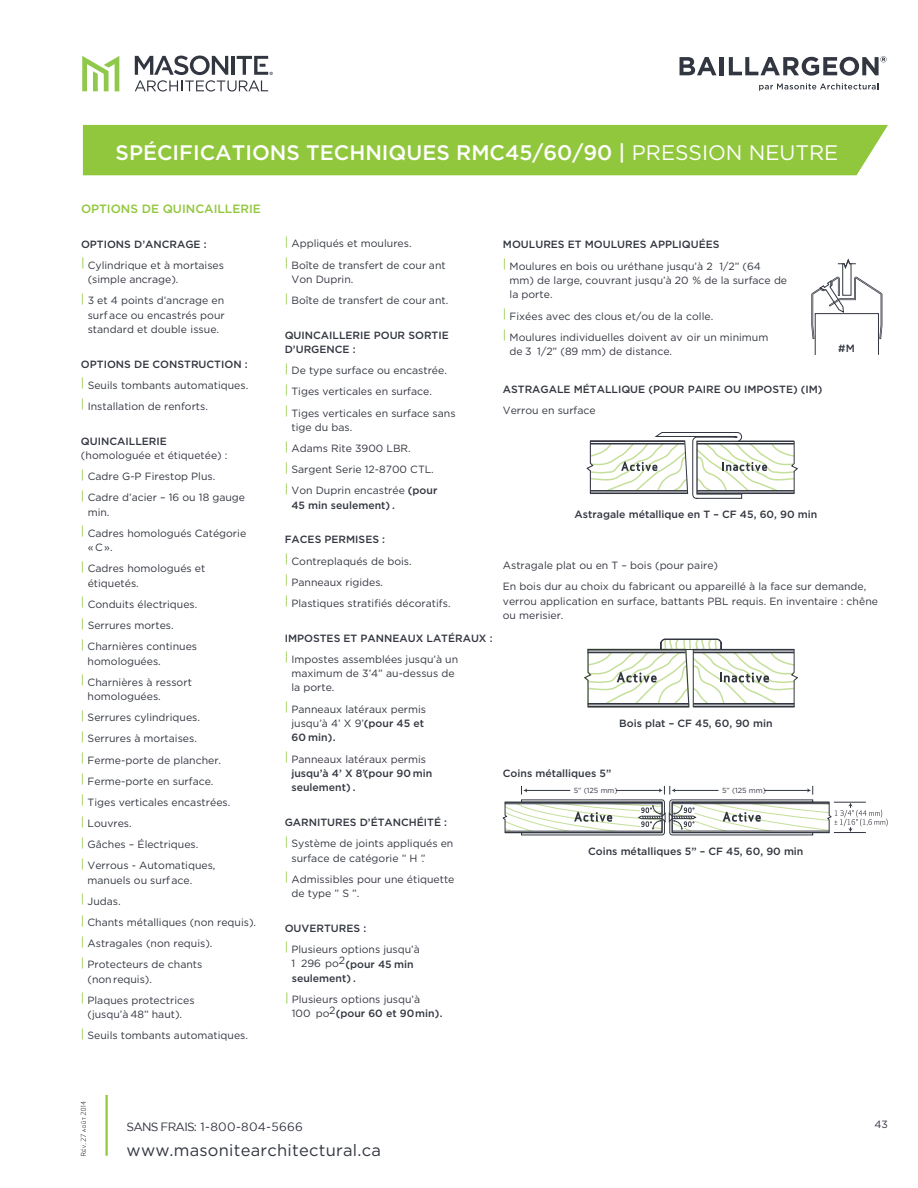
<style>
.page{position:relative;width:918px;height:1188px;background:#fff}
.page>*{position:absolute;margin:0;border:0;box-sizing:border-box;transform-origin:0 0}
.t1{font:500 21px "Gotham";color:#fff}
.t2{font:16.5px "Gotham";letter-spacing:.015em;color:#323640}
.t3{font:12px/21.1px "Gotham";color:#91c73d;text-align:justify}
.t4{font:12px "Gotham";letter-spacing:-.02em;color:#323640}
.t5{font:500 12px "Gotham";color:#91c73d}
.t6{font:10.5px/21.1px "Gotham";color:#323640}
.t7{font:500 10.5px/14.4px "Gotham";color:#323640}
.t8{font:7.35px "Gotham";color:#323640}
.s1{font-style:inherit}
.s2{font-weight:400}
.s3{font-size:12px;color:#91c73d}
.s4{font-weight:500}
.s5{font-weight:400;font-size:12px;color:#91c73d}
</style>
<div class="page">
<div style="left:815px;top:313px;width:64px;height:42px;border:1px solid #323640"></div>
<svg style="left:811px;top:259px;width:71px;height:80px"></svg>
<svg style="left:587px;top:432px;width:211px;height:67px"></svg>
<svg style="left:584px;top:638px;width:214px;height:69px"></svg>
<svg style="left:503px;top:786px;width:385px;height:49px"></svg>
<hr style="left:105px;top:1095px;width:3px;height:61px;background:#91c73d">
<svg style="left:81px;top:1101px;width:5px;height:55px"></svg>
<svg style="left:82px;top:56px;width:37px;height:35px"></svg>
<svg style="left:135px;top:56px;width:138px;height:36px"></svg>
<div style="left:83px;top:125px;width:805px;height:50px;background:#91c73d"></div>
<svg style="left:680px;top:57px;width:36px;height:18px"></svg>
<hr style="left:720px;top:57px;width:4px;height:18px;background:#323640">
<svg style="left:729px;top:56px;width:158px;height:20px"></svg>
<svg style="left:759px;top:83px;width:119px;height:8px"></svg>
<h1 class="t1" style="left:116px;top:139px;width:724px">SPÉCIFICATIONS TECHNIQUES <span class="s1">RMC45/60/90</span> | <span class="s2">PRESSION NEUTRE</span></h1>
<p class="t5" style="left:81px;top:201px;width:181px">OPTIONS DE QUINCAILLERIE</p>
<p class="t7" style="left:81px;top:236px;width:127px">OPTIONS D’ANCRAGE :</p>
<p class="t6" style="left:88px;top:258px;width:138px;line-height:14.4px">Cylindrique et à mortaises (simple ancrage).</p>
<p class="t6" style="left:88px;top:293px;width:138px;line-height:14.4px;text-align:justify">3 et 4 points d’ancrage en surf ace ou encastrés pour standard et double issue.</p>
<p class="t7" style="left:81px;top:357px;width:168px">OPTIONS DE CONSTRUCTION :</p>
<p class="t6" style="left:88px;top:374px;width:162px">Seuils tombants automatiques.<br>Installation de renforts.</p>
<p class="t7" style="left:81px;top:434px;width:87px">QUINCAILLERIE</p>
<p class="t6" style="left:88px;top:445px;width:159px;text-indent:-7px">(homologuée et étiquetée) :<br>Cadre G-P Firestop Plus.<br>Cadre d’acier – 16 ou 18 gauge</p>
<p class="t6" style="left:88px;top:501px;width:160px">min.<br>Cadres homologués Catégorie</p>
<p class="t6" style="left:88px;top:561px;width:119px;line-height:14.4px">Cadres homologués et étiquetés.</p>
<p class="t6" style="left:88px;top:593px;width:111px">Conduits électriques.<br>Serrures mortes.<br>Charnières continues</p>
<p class="t6" style="left:88px;top:650px;width:106px">homologuées.<br>Charnières à ressort</p>
<p class="t6" style="left:88px;top:686px;width:144px">homologuées.<br>Serrures cylindriques.<br>Serrures à mortaises.<br>Ferme-porte de plancher.<br>Ferme-porte en surface.<br>Tiges verticales encastrées.<br>Louvres.<br>Gâches – Électriques.<br>Verrous - Automatiques,</p>
<p class="t6" style="left:88px;top:869px;width:170px">manuels ou surface.<br>Judas.<br>Chants métalliques (non requis).<br>Astragales (non requis).<br>Protecteurs de chants</p>
<p class="t6" style="left:88px;top:968px;width:109px">(non requis).<br>Plaques protectrices</p>
<p class="t6" style="left:88px;top:1004px;width:162px">(jusqu’à 48” haut).<br>Seuils tombants automatiques.</p>
<p class="t3" style="left:81px;top:252px;width:5px">|</p>
<p class="t3" style="left:81px;top:288px;width:5px">|</p>
<p class="t3" style="left:81px;top:372px;width:5px">| |</p>
<p class="t3" style="left:81px;top:464px;width:5px">| |</p>
<p class="t3" style="left:81px;top:520px;width:5px">|</p>
<p class="t6" style="left:88px;top:537px;width:26px">«C ».</p>
<p class="t3" style="left:81px;top:556px;width:5px">|</p>
<p class="t3" style="left:81px;top:591px;width:5px">| | |</p>
<p class="t3" style="left:81px;top:669px;width:5px">|</p>
<p class="t3" style="left:81px;top:705px;width:5px">| | | | | | | |</p>
<p class="t3" style="left:81px;top:888px;width:5px">| | | |</p>
<p class="t3" style="left:81px;top:987px;width:5px">|</p>
<p class="t3" style="left:81px;top:1023px;width:5px">|</p>
<p class="t6" style="left:285px;top:233px;width:163px"><span class="s3">|</span> Appliqués et moulures.<br><span class="s3">|</span> Boîte de transfert de cour ant</p>
<p class="t6" style="left:285px;top:268px;width:165px;text-indent:7px">Von Duprin.<br><span class="s3">|</span> Boîte de transfert de cour ant.</p>
<p class="t7" style="left:285px;top:328px;width:166px">QUINCAILLERIE POUR SORTIE<br>D’URGENCE :</p>
<p class="t6" style="left:285px;top:360px;width:172px"><span class="s3">|</span> De type surface ou encastrée.<br><span class="s3">|</span> Tiges verticales en surface.<br><span class="s3">|</span> Tiges verticales en surface sans</p>
<p class="t6" style="left:285px;top:416px;width:154px;text-indent:7px">tige du bas.<br><span class="s3">|</span> Adams Rite 3900 LBR.<br><span class="s3">|</span> Sargent Serie 12-8700 CTL. <span class="s3">|</span> Von Duprin encastrée <span class="s4">(pour</span></p>
<p class="t7" style="left:291px;top:498px;width:105px">45 min seulement) .</p>
<p class="t6" style="left:285px;top:529px;width:167px"><span class="s4">FACES PERMISES :<br></span><span class="s3">|</span> Contreplaqués de bois.<br><span class="s3">|</span> Panneaux rigides.<br><span class="s3">|</span> Plastiques stratifiés décoratifs.</p>
<p class="t7" style="left:285px;top:627px;width:209px;line-height:21.1px">IMPOSTES ET PANNEAUX LATÉRAUX : <span class="s5">|</span> <span class="s2">Impostes assemblées jusqu’à un</span></p>
<p class="t6" style="left:291px;top:666px;width:165px;line-height:14.4px">maximum de 3’4” au-dessus de la porte.</p>
<p class="t6" style="left:291px;top:701px;width:136px;line-height:14.4px;text-indent:-7px"><span class="s3">|</span> Panneaux latéraux permis jusqu’à 4’ X 9’ <span class="s4">(pour 45 et<br>60 min).</span></p>
<p class="t7" style="left:291px;top:752px;width:142px;text-indent:-7px"><span class="s5">|</span> <span class="s2">Panneaux latéraux permis </span>jusqu’à 4’ X 8’ (pour 90 min seulement) .</p>
<p class="t6" style="left:285px;top:812px;width:170px"><span class="s4">GARNITURES D’ÉTANCHÉITÉ : </span><span class="s3">|</span> Système de joints appliqués en</p>
<p class="t6" style="left:285px;top:847px;width:171px;text-indent:7px">surface de catégorie ” H ”.<br><span class="s3">|</span> Admissibles pour une étiquette</p>
<p class="t6" style="left:291px;top:883px;width:70px">de type ” S ”.</p>
<p class="t6" style="left:285px;top:917px;width:137px"><span class="s4">OUVERTURES :<br></span><span class="s3">|</span> Plusieurs options jusqu’à</p>
<p class="t7" style="left:291px;top:956px;width:124px"><span class="s2">1 296 po</span><sup>2</sup> (pour 45 min seulement) .</p>
<p class="t6" style="left:292px;top:992px;width:152px;line-height:14.4px;text-indent:-7px"><span class="s3">|</span> Plusieurs options jusqu’à<br>100 po2 <span class="s4">(pour 60 et 90 min).</span></p>
<p class="t6" style="left:503px;top:232px;width:260px;line-height:22.2px"><span class="s4">MOULURES ET MOULURES APPLIQUÉES<br></span><span class="s3">|</span> Moulures en bois ou uréthane jusqu’à 2 1/2” (64</p>
<p class="t6" style="left:510px;top:273px;width:279px;line-height:14.4px">mm) de large, couvrant jusqu’à 20 % de la surface de la porte.</p>
<p class="t6" style="left:503px;top:305px;width:267px"><span class="s3">|</span> Fixées avec des clous et/ou de la colle.<br><span class="s3">|</span> Moulures individuelles doivent av oir un minimum</p>
<p class="t6" style="left:510px;top:341px;width:164px">de 3 1/2” (89 mm) de distance.</p>
<p class="t7" style="left:838px;top:341px;width:18px">#M</p>
<p class="t7" style="left:503px;top:382px;width:321px">ASTRAGALE MÉTALLIQUE (POUR PAIRE OU IMPOSTE) (IM)</p>
<p class="t6" style="left:503px;top:400px;width:94px">Verrou en surface</p>
<p class="t7" style="left:575px;top:507px;width:244px">Astragale métallique en T – CF 45, 60, 90 min</p>
<p class="t6" style="left:503px;top:555px;width:365px">Astragale plat ou en T – bois (pour paire)<br>En bois dur au choix du fabricant ou appareillé à la face sur demande,</p>
<p class="t6" style="left:503px;top:594px;width:377px;line-height:14.4px">verrou application en surface, battants PBL requis. En inventaire : chêne ou merisier.</p>
<p class="t7" style="left:619px;top:716px;width:155px">Bois plat – CF 45, 60, 90 min</p>
<p class="t7" style="left:503px;top:766px;width:110px">Coins métalliques 5”</p>
<p class="t8" style="left:574px;top:785px;width:46px">5” (125 mm)</p>
<p class="t8" style="left:722px;top:785px;width:46px">5” (125 mm)</p>
<p class="t7" style="left:588px;top:844px;width:217px">Coins métalliques 5” – CF 45, 60, 90 min</p>
<p class="t4" style="left:127px;top:1120px;width:178px">SANS FRAIS: 1-800-804-5666</p>
<p class="t6" style="left:874px;top:1113px;width:15px">43</p>
<h2 class="t2" style="left:127px;top:1140px;width:256px">www.masonitearchitectural.ca</h2>
</div>
